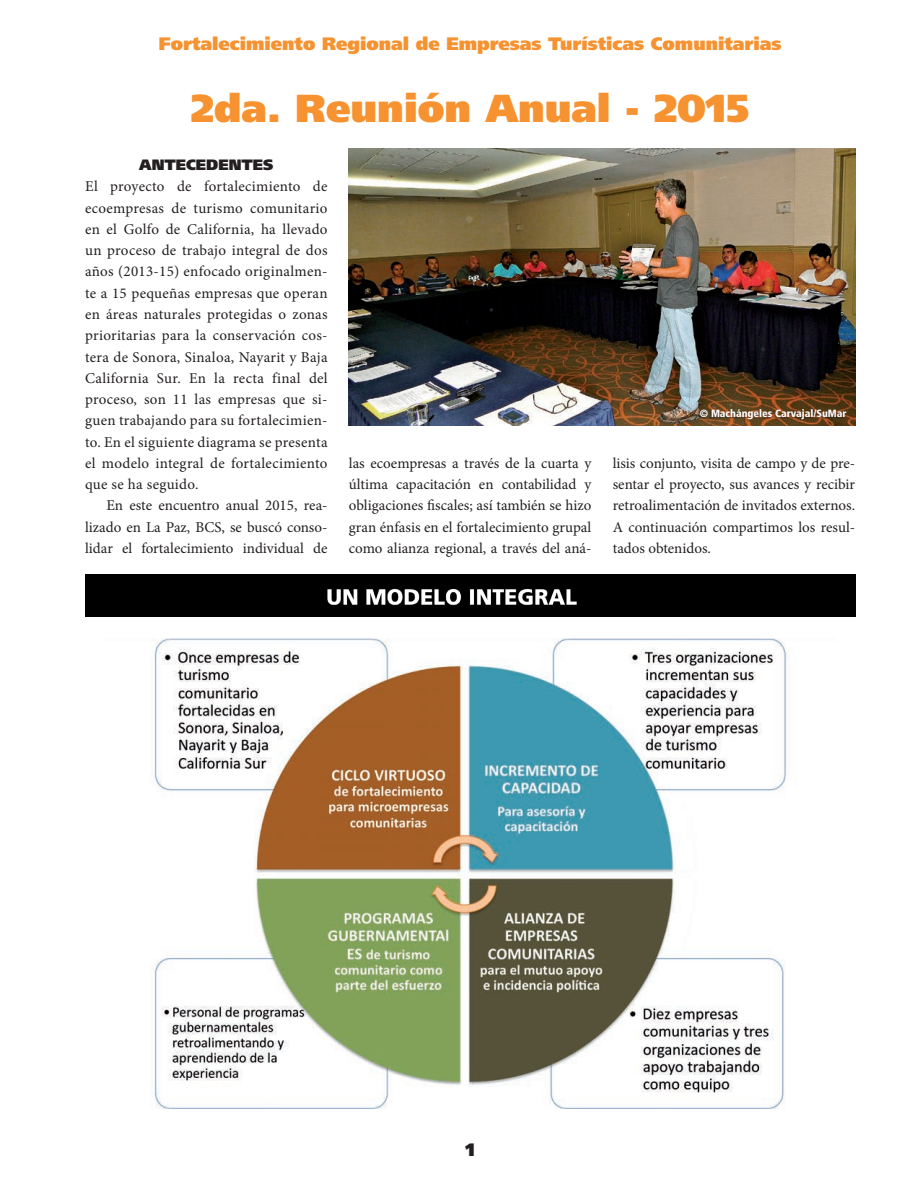
<style>
.page{position:relative;width:919px;height:1191px;background:#fff}
.page>*{position:absolute;margin:0;border:0;box-sizing:border-box;transform-origin:0 0}
.t1{font:900 39px "Frutiger";color:#f69230}
.t2{font:900 18px "Frutiger";color:#f69230}
.t3{font:900 18px "Frutiger";color:#231f20}
.t4{font:15px/21.3px "Minion Pro";color:#231f20;text-align:justify}
.t5{font:900 15px "Frutiger";color:#231f20}
.t6{font:900 condensed 10.5px "Frutiger LT Std";color:#fff}
</style>
<div class="page">
<img style="left:349px;top:149px;width:506px;height:276px">
<img style="left:150px;top:638px;width:638px;height:470px">
<div style="left:85px;top:574px;width:770px;height:43px;background:#000"></div>
<img style="left:327px;top:588px;width:250px;height:17px">
<div style="left:698px;top:409px;width:148px;height:12px;background:#231f20;opacity:.5"></div>
<p class="t2" style="left:159px;top:32px;width:624px">Fortalecimiento Regional de Empresas Turísticas Comunitarias</p>
<h1 class="t1" style="left:191px;top:84px;width:560px">2da. Reunión Anual - 2015</h1>
<p class="t5" style="left:139px;top:156px;width:37px">Antece</p>
<p class="t5" style="left:206px;top:156px;width:47px">dentes</p>
<p class="t4" style="left:85px;top:176px;width:244px">El proyecto de fortalecimiento de ecoempresas de turismo comunitario en el Golfo de California, ha llevado un proceso de trabajo integral de dos años (2013-15) enfocado originalmen&shy;te a 15 pequeñas empresas que operan en áreas naturales protegidas o zonas prioritarias para la conservación cos&shy;tera de Sonora, Sinaloa, Nayarit y Baja California Sur. En la recta final del proceso, son 11 las empresas que si&shy;guen trabajando para su fortalecimien&shy;to. En el siguiente diagrama se presenta el modelo integral de fortalecimiento que se ha seguido.</p>
<p class="t4" style="left:85px;top:495px;width:244px;text-indent:21px">En este encuentro anual 2015, rea&shy;lizado en La Paz, BCS, se buscó conso&shy;lidar el fortalecimiento individual de</p>
<p class="t6" style="left:699px;top:407px;width:148px">© Machángeles Carvajal/SuMar</p>
<p class="t4" style="left:349px;top:452px;width:244px">las ecoempresas a través de la cuarta y última capacitación en contabilidad y obligaciones fiscales; así también se hizo gran énfasis en el fortalecimiento grupal como alianza regional, a través del aná-</p>
<p class="t4" style="left:612px;top:452px;width:244px">lisis conjunto, visita de campo y de pre&shy;sentar el proyecto, sus avances y recibir retroalimentación de invitados externos.<br>A continuación compartimos los resul&shy;tados obtenidos.</p>
<p class="t3" style="left:465px;top:1138px;width:11px">1</p>
</div>
